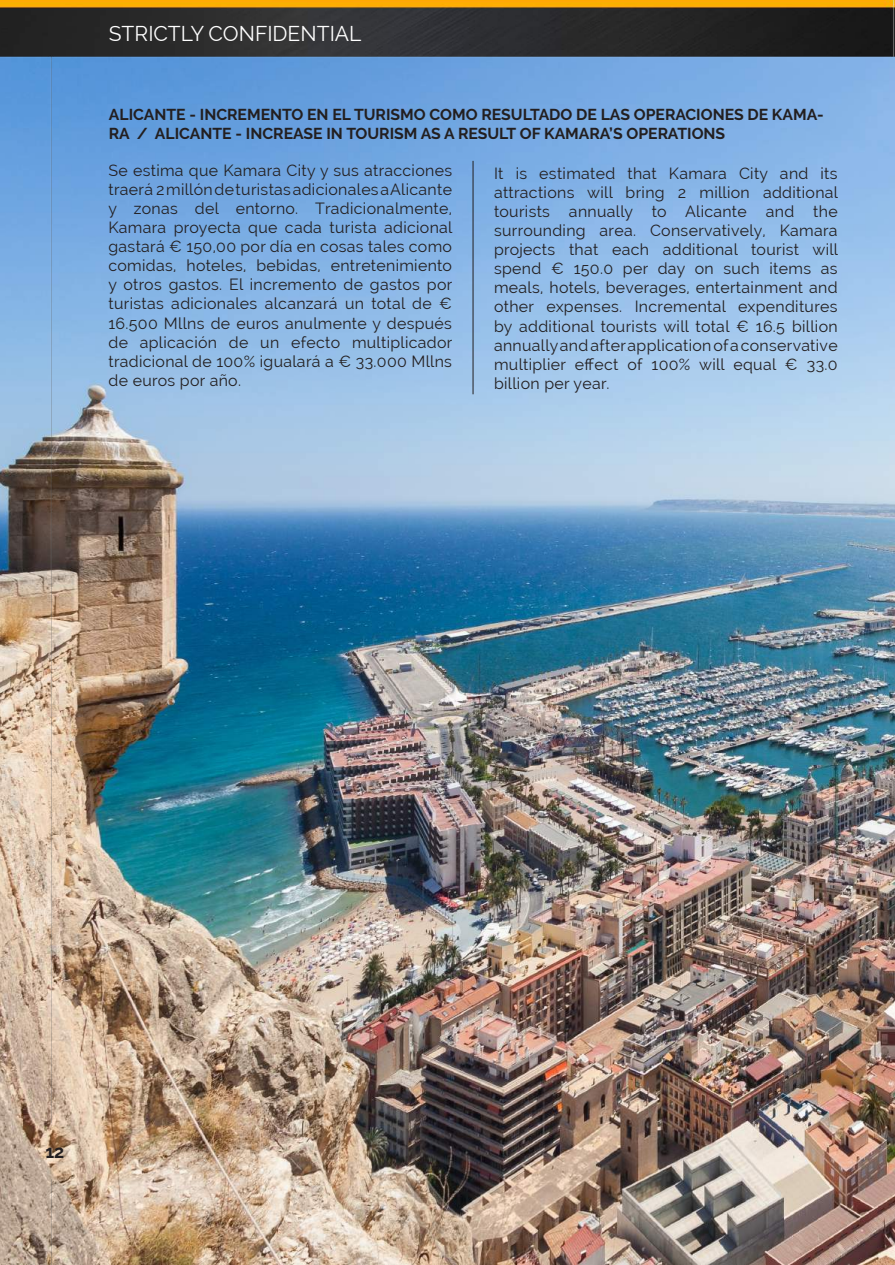
<style>
.page{position:relative;width:895px;height:1265px;background:#fff}
.page>*{position:absolute;margin:0;border:0;box-sizing:border-box;transform-origin:0 0}
.t1{font:21px "Raleway";color:#fff}
.t2{font:700 18px "Raleway";color:#231f20}
.t3{font:15.9px/19px "Raleway";letter-spacing:.02em;color:#231f20;text-align:justify}
.t4{font:700 15.75px/18.9px "Raleway";color:#231f20}
</style>
<div class="page">
<img style="left:0;top:0;width:895px;height:1265px">
<h1 class="t1" style="left:109px;top:21px;width:254px">STRICTLY CONFIDENTIAL</h1>
<p class="t4" style="left:109px;top:105px;width:716px">ALICANTE - INCREMENTO EN EL TURISMO COMO RESULTADO DE LAS OPERACIONES DE KAMA-<br>RA / ALICANTE - INCREASE IN TOURISM AS A RESULT OF KAMARA’S OPERATIONS</p>
<p class="t3" style="left:494px;top:164px;width:345px">It is estimated that Kamara City and its attractions will bring 2 million additional tourists annually to Alicante and the surrounding area. Conservatively, Kamara projects that each additional tourist will spend € 150.0 per day on such items as meals, hotels, beverages, entertainment and other expenses. Incremental expenditures by additional tourists will total € 16.5 billion annually and after application of a conservative multiplier effect of 100% will equal € 33.0 billion per year.</p>
<p class="t3" style="left:108px;top:161px;width:345px">Se estima que Kamara City y sus atracciones traerá 2 millón de turistas adicionales a Alicante y zonas del entorno. Tradicionalmente, Kamara proyecta que cada turista adicional gastará € 150,00 por día en cosas tales como comidas, hoteles, bebidas, entretenimiento y otros gastos. El incremento de gastos por turistas adicionales alcanzará un total de € 16.500 Mllns de euros anulmente y después de aplicación de un efecto multiplicador tradicional de 100% igualará a € 33.000 Mllns de euros por año.</p>
<p class="t2" style="left:45px;top:1141px;width:21px">12</p>
</div>
